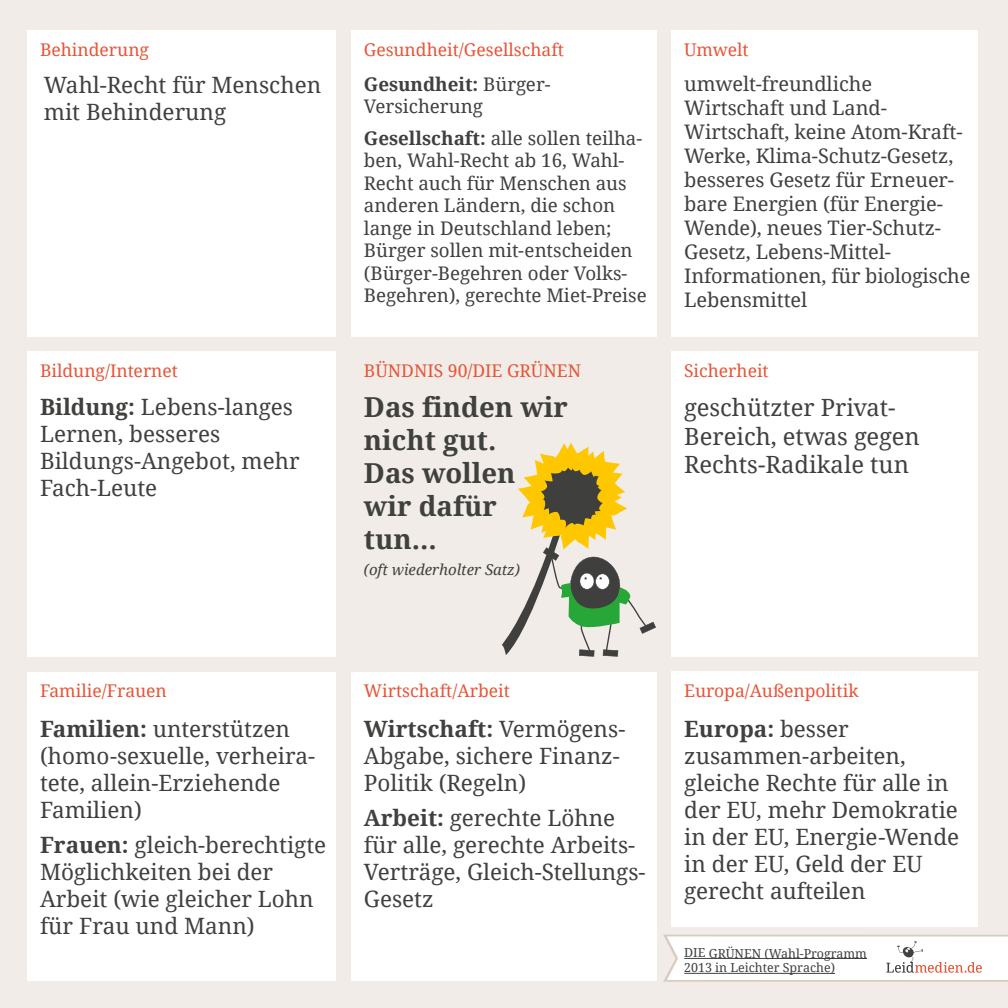
<style>
.page{position:relative;width:1008px;height:1008px;background:#f1ece8}
.page>*{position:absolute;margin:0;border:0;box-sizing:border-box;transform-origin:0 0}
.t1{font:700 27.5px/33px "Droid Serif";color:#3f413e}
.t2{font:23.75px/28.5px "Droid Serif";color:#3f413e}
.t3{font:22.5px/27px "Droid Serif";color:#3f413e}
.t4{font:20px/24px "Droid Serif";letter-spacing:-.005em;color:#3f413e}
.t5{font:18.75px/22.5px "Droid Serif";color:#3f413e}
.t6{font:17.5px "Droid Serif";color:#e85437}
.t7{font:italic 15px "Droid Serif";color:#3f413e}
.t8{font:12.38px/14.9px "Droid Serif";color:#3f413e}
.s1{font-weight:700}
</style>
<div class="page">
<div style="left:351px;top:671px;width:305px;height:309px;background:#fff"></div>
<div style="left:28px;top:351px;width:308px;height:305px;background:#fff"></div>
<div style="left:28px;top:671px;width:308px;height:309px;background:#fff"></div>
<div style="left:671px;top:671px;width:307px;height:255px;background:#fff"></div>
<div style="left:671px;top:351px;width:307px;height:305px;background:#fff"></div>
<div style="left:351px;top:30px;width:305px;height:306px;background:#fff"></div>
<div style="left:28px;top:30px;width:308px;height:306px;background:#fff"></div>
<div style="left:671px;top:30px;width:307px;height:306px;background:#fff"></div>
<svg style="left:663px;top:934px;width:345px;height:47px;background:#f8f5f4"></svg>
<div style="left:684px;top:958px;width:183px;height:1px;border:1px solid #3f413e"></div>
<div style="left:684px;top:973px;width:151px;height:1px;border:1px solid #3f413e"></div>
<svg style="left:501px;top:443px;width:155px;height:213px"></svg>
<p class="t6" style="left:40px;top:39px;width:110px">Behinderung</p>
<p class="t6" style="left:364px;top:39px;width:202px">Gesundheit/Gesellschaft</p>
<p class="t6" style="left:684px;top:39px;width:66px">Umwelt</p>
<p class="t3" style="left:44px;top:71px;width:279px">Wahl-Recht für Menschen mit Behinderung</p>
<p class="t5" style="left:364px;top:73px;width:188px"><span class="s1">Gesundheit:</span> Bürger-<br>Versicherung</p>
<p class="t5" style="left:364px;top:127px;width:284px"><span class="s1">Gesellschaft:</span> alle sollen teilha&shy;ben, Wahl-Recht ab 16, Wahl-<br>Recht auch für Menschen aus anderen Ländern, die schon lange in Deutschland leben;<br>Bürger sollen mit-entscheiden (Bürger-Begehren oder Volks-<br>Begehren), gerechte Miet-Preise</p>
<p class="t6" style="left:40px;top:360px;width:140px">Bildung/Internet</p>
<p class="t6" style="left:364px;top:360px;width:219px">BÜNDNIS 90/DIE GRÜNEN</p>
<p class="t3" style="left:40px;top:394px;width:261px"><span class="s1">Bildung:</span> Lebens-langes<br>Lernen, besseres<br>Bildungs-Angebot, mehr<br>Fach-Leute</p>
<p class="t1" style="left:364px;top:391px;width:205px">Das finden wir nicht gut.<br>Das wollen wir dafür tun...</p>
<p class="t7" style="left:364px;top:560px;width:158px">(oft wiederholter Satz)</p>
<p class="t4" style="left:684px;top:72px;width:288px">umwelt-freundliche<br>Wirtschaft und Land-<br>Wirtschaft, keine Atom-Kraft-<br>Werke, Klima-Schutz-Gesetz, besseres Gesetz für Erneuer&shy;bare Energien (für Energie-<br>Wende), neues Tier-Schutz-<br>Gesetz, Lebens-Mittel-<br>Informationen, für biologische<br>Lebensmittel</p>
<p class="t6" style="left:684px;top:360px;width:86px">Sicherheit</p>
<p class="t2" style="left:684px;top:394px;width:237px">geschützter Privat-<br>Bereich, etwas gegen<br>Rechts-Radikale tun</p>
<p class="t6" style="left:40px;top:680px;width:128px">Familie/Frauen</p>
<p class="t6" style="left:364px;top:680px;width:147px">Wirtschaft/Arbeit</p>
<p class="t6" style="left:684px;top:680px;width:176px">Europa/Außenpolitik</p>
<p class="t3" style="left:40px;top:715px;width:277px"><span class="s1">Familien:</span> unterstützen (homo-sexuelle, verheira&shy;tete, allein-Erziehende<br>Familien)</p>
<p class="t3" style="left:40px;top:831px;width:287px"><span class="s1">Frauen:</span> gleich-berechtigte<br>Möglichkeiten bei der<br>Arbeit (wie gleicher Lohn für Frau und Mann)</p>
<p class="t3" style="left:364px;top:715px;width:263px"><span class="s1">Wirtschaft:</span> Vermögens-<br>Abgabe, sichere Finanz-<br>Politik (Regeln)</p>
<p class="t3" style="left:364px;top:804px;width:283px"><span class="s1">Arbeit:</span> gerechte Löhne für alle, gerechte Arbeits-<br>Verträge, Gleich-Stellungs-<br>Gesetz</p>
<p class="t3" style="left:684px;top:715px;width:276px"><span class="s1">Europa:</span> besser zusammen-arbeiten, gleiche Rechte für alle in der EU, mehr Demokratie in der EU, Energie-Wende in der EU, Geld der EU gerecht aufteilen</p>
<p class="t8" style="left:684px;top:945px;width:184px">DIE GRÜNEN (Wahl-Programm<br>2013 in Leichter Sprache)</p>
</div>
